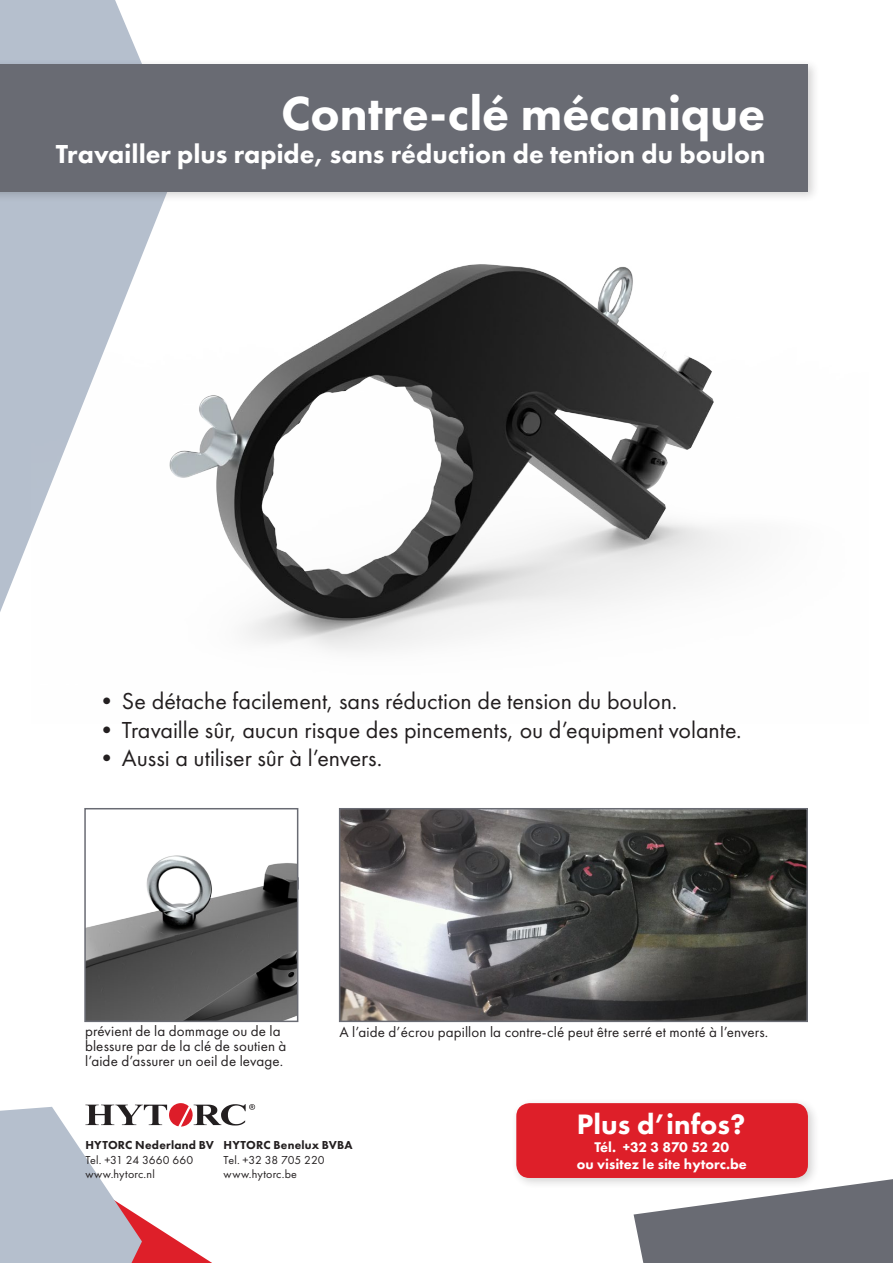
<style>
.page{position:relative;width:893px;height:1263px;background:#fff}
.page>*{position:absolute;margin:0;border:0;box-sizing:border-box;transform-origin:0 0}
.t1{font:800 49.5px "Futura PT";letter-spacing:-.005em;color:#fff}
.t2{font:800 29.1px "Futura PT";color:#fff}
.t3{font:800 27px "Futura PT";color:#fff}
.t4{font:24px "Futura PT";color:#231f20}
.HYTORC_Subtitles{font:15px/15px "Futura PT";letter-spacing:.01em;color:#231f20}
.t5{font:800 14.55px "Futura PT";color:#fff}
.t6{font:800 14.55px "Futura PT";letter-spacing:-.03em;color:#fff}
.t7{font:12px "Futura PT";letter-spacing:.015em;color:#231f20}
.t8{font:800 12px "Futura PT";letter-spacing:.02em;color:#231f20}
</style>
<div class="page">
<svg style="left:634px;top:1179px;width:259px;height:84px;background:#7f8188"></svg>
<svg style="left:0;top:0;width:163px;height:612px;background:#bfc8d4"></svg>
<img style="left:342px;top:811px;width:463px;height:208px">
<div style="left:339px;top:808px;width:469px;height:214px;border:2px solid #696b73"></div>
<img style="left:32px;top:207px;width:709px;height:444px">
<svg style="left:84px;top:808px;width:215px;height:215px"></svg>
<div style="left:511px;top:1098px;width:308px;height:91px;background:#231f20;opacity:.2"></div>
<div style="left:516px;top:1103px;width:292px;height:75px;background:#de1f29;border-radius:13px"></div>
<div style="left:0;top:58px;width:820px;height:145px;background:#231f20;opacity:.2"></div>
<div style="left:0;top:64px;width:808px;height:127px;background:#696b73"></div>
<svg style="left:0;top:1103px;width:255px;height:160px"></svg>
<p class="t1" style="left:281px;top:83px;width:486px">Contre-clé mécanique</p>
<p class="t3" style="left:56px;top:137px;width:711px">Travailler plus rapide, sans réduction de tention du boulon</p>
<p class="t4" style="left:95px;top:687px;width:584px">•Se détache facilement, sans réduction de tension du boulon.</p>
<p class="t4" style="left:95px;top:715px;width:648px">•Travaille sûr, aucun risque des pincements, ou d’equipment volante.</p>
<p class="t4" style="left:95px;top:744px;width:289px">•Aussi a utiliser sûr à l’envers.</p>
<p class="HYTORC_Subtitles" style="left:85px;top:1024px;width:203px">prévient de la dommage ou de la blessure par de la clé de soutien à l’aide d’assurer un oeil de levage.</p>
<p class="HYTORC_Subtitles" style="left:339px;top:1024px;width:430px">A l’aide d’écrou papillon la contre-clé peut être serré et monté à l’envers.</p>
<p class="t8" style="left:85px;top:1138px;width:130px">HYTORC Nederland BV</p>
<p class="t7" style="left:85px;top:1152px;width:109px">Tel. +31 24 3660 660</p>
<p class="t7" style="left:85px;top:1167px;width:71px">www.hytorc.nl</p>
<p class="t8" style="left:224px;top:1138px;width:131px">HYTORC Benelux BVBA</p>
<p class="t7" style="left:224px;top:1152px;width:103px">Tel. +32 38 705 220</p>
<p class="t7" style="left:224px;top:1167px;width:75px">www.hytorc.be</p>
<p class="t2" style="left:577px;top:1106px;width:170px">Plus d’infos?</p>
<p class="t6" style="left:594px;top:1138px;width:136px">Tél. +32 3 870 52 20</p>
<p class="t5" style="left:577px;top:1155px;width:172px">ou visitez le site hytorc.be</p>
</div>
